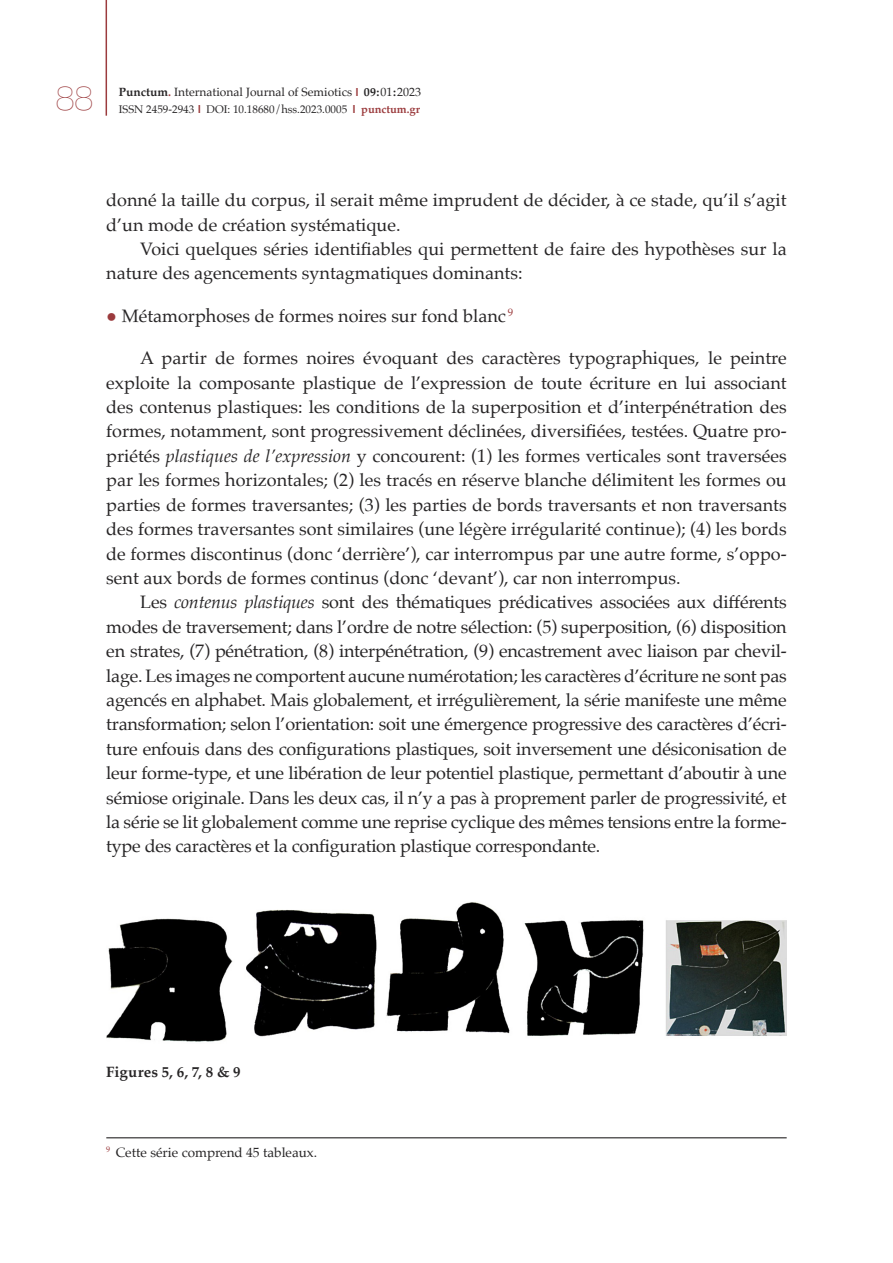
<style>
.page{position:relative;width:893px;height:1263px;background:#fff}
.page>*{position:absolute;margin:0;border:0;box-sizing:border-box;transform-origin:0 0}
.t1{font:100 36px "CF Helvetica";color:#9b3b3d}
.t2{font:18px/24.5px "Palatino";color:#272526}
.t3{font:700 15px "Palatino";letter-spacing:.01em;color:#272526}
.t4{font:13.5px "Palatino";color:#272526}
.t5{font:12px "Palatino";color:#272526}
.t6{font:11.1px "Palatino";color:#272526}
.s1{font-weight:700}
.s2{font-weight:700;color:#9b3b3d}
.s3{font-family:"Helvetica";font-weight:700;font-size:11.1px;color:#9b3b3d}
.s4{font-family:"Helvetica";font-weight:700;color:#9b3b3d}
.s5{font-style:italic}
</style>
<div class="page">
<hr style="left:106px;top:0;width:1px;height:116px;background:#9b3b3d">
<hr style="left:106px;top:1137px;width:681px;height:1px;background:#272526">
<img style="left:106px;top:902px;width:681px;height:140px">
<h1 class="t1" style="left:56px;top:79px;width:39px">88</h1>
<p class="t5" style="left:119px;top:82px;width:304px"><span class="s1">Punctum</span><span class="s2">.</span> International Journal of Semiotics <span class="s3">|</span> <span class="s1">09:</span>01<span class="s1">:</span>2023</p>
<p class="t6" style="left:119px;top:100px;width:303px">ISSN 2459-2943 <span class="s4">|</span> DOI: 10.18680/hss.2023.0005 <span class="s4">|</span> <span class="s2">punctum.gr</span></p>
<p class="t2" style="left:106px;top:188px;width:682px">donné la taille du corpus, il serait même imprudent de décider, à ce stade, qu’il s’agit d’un mode de création systématique.</p>
<p class="t2" style="left:106px;top:237px;width:682px;text-indent:34px">Voici quelques séries identifiables qui permettent de faire des hypothèses sur la nature des agencements syntagmatiques dominants:</p>
<p class="t2" style="left:106px;top:303px;width:408px"><span class="s2">●</span> Métamorphoses de formes noires sur fond blanc <sup>9</sup></p>
<p class="t2" style="left:106px;top:346px;width:682px;text-align:justify;text-indent:34px">A partir de formes noires évoquant des caractères typographiques, le peintre exploite la composante plastique de l’expression de toute écriture en lui associant des contenus plastiques: les conditions de la superposition et d’interpénétration des formes, notamment, sont progressivement déclinées, diversifiées, testées. Quatre pro&shy;priétés <span class="s5">plastiques de l’expression</span> y concourent: (1) les formes verticales sont traversées par les formes horizontales; (2) les tracés en réserve blanche délimitent les formes ou parties de formes traversantes; (3) les parties de bords traversants et non traversants des formes traversantes sont similaires (une légère irrégularité continue); (4) les bords de formes discontinus (donc ‘derrière’), car interrompus par une autre forme, s’oppo&shy;sent aux bords de formes continus (donc ‘devant’), car non interrompus.</p>
<p class="t2" style="left:106px;top:590px;width:682px;text-align:justify;text-indent:34px">Les <span class="s5">contenus plastiques</span> sont des thématiques prédicatives associées aux différents modes de traversement; dans l’ordre de notre sélection: (5) superposition, (6) disposition en strates, (7) pénétration, (8) interpénétration, (9) encastrement avec liaison par chevil&shy;lage. Les images ne comportent aucune numérotation; les caractères d’écriture ne sont pas agencés en alphabet. Mais globalement, et irrégulièrement, la série manifeste une même transformation; selon l’orientation: soit une émergence progressive des caractères d’écri&shy;ture enfouis dans des configurations plastiques, soit inversement une désiconisation de leur forme-type, et une libération de leur potentiel plastique, permettant d’aboutir à une sémiose originale. Dans les deux cas, il n’y a pas à proprement parler de progressivité, et la série se lit globalement comme une reprise cyclique des mêmes tensions entre la forme&shy;type des caractères et la configuration plastique correspondante.</p>
<p class="t3" style="left:106px;top:1059px;width:136px">Figures 5, 6, 7, 8 &amp; 9</p>
<p class="t4" style="left:106px;top:1141px;width:212px"><sup>9</sup> Cette série comprend 45 tableaux.</p>
</div>
